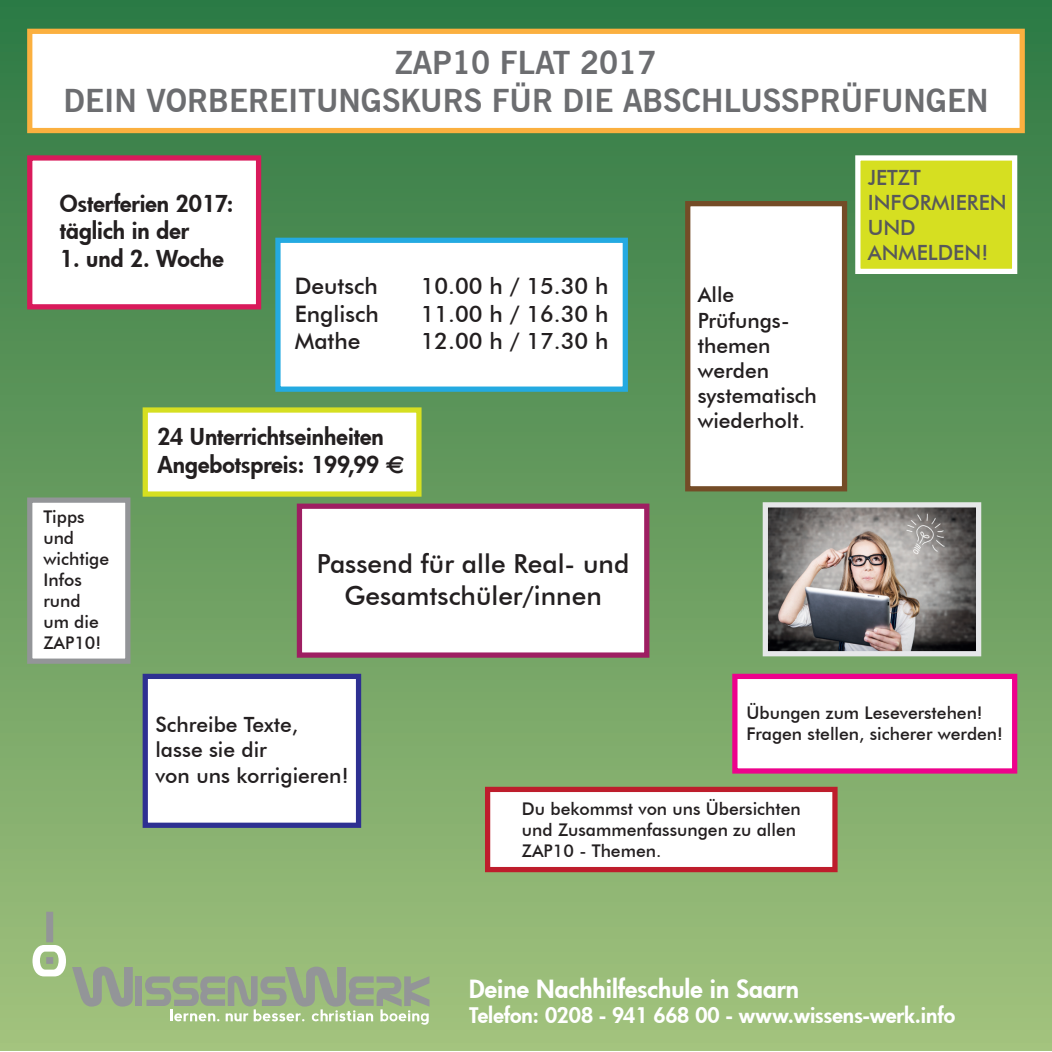
<style>
.page{position:relative;width:1052px;height:1052px;background:#fff}
.page>*{position:absolute;margin:0;border:0;box-sizing:border-box;transform-origin:0 0}
.t1{font:700 31.5px/37.8px "News Gothic BT";color:#6c6d70;text-align:center}
.t2{font:500 26.25px/31.5px "Futura BT";color:#231f20;text-align:center}
.t3{font:800 24.5px "Futura";color:#fff}
.t4{font:800 22.75px/27.3px "Futura";color:#231f20}
.t5{font:500 22.75px "Futura BT";color:#231f20}
.t6{font:500 21px/25.2px "Futura BT";color:#231f20}
.t7{font:800 21px "Futura";color:#fff}
.t8{font:500 21px/25.2px "Futura BT";color:#57585a}
.t9{font:500 17.5px/21px "Futura BT";color:#231f20}
</style>
<div class="page">
<div style="left:0;top:0;width:1052px;height:1050px;background:linear-gradient(to bottom,#2e7943,#a2c17d)"></div>
<svg style="left:72px;top:966px;width:61px;height:40px"></svg>
<div style="left:136px;top:976px;width:6px;height:30px;background:#939598"></div>
<svg style="left:145px;top:966px;width:284px;height:58px"></svg>
<svg style="left:32px;top:911px;width:34px;height:65px"></svg>
<div style="left:27px;top:29px;width:998px;height:104px;background:#fff;border:5px solid #fbb03f"></div>
<div style="left:275px;top:238px;width:353px;height:154px;background:#fff;border:5px solid #24aae1"></div>
<div style="left:27px;top:155px;width:234px;height:154px;background:#fff;border:5px solid #d91a5b"></div>
<div style="left:143px;top:407px;width:278px;height:90px;background:#fff;border:5px solid #d6df21"></div>
<div style="left:297px;top:503px;width:352px;height:155px;background:#fff;border:5px solid #9e1f62"></div>
<div style="left:685px;top:201px;width:162px;height:290px;background:#fff;border:5px solid #744c27"></div>
<div style="left:27px;top:497px;width:103px;height:167px;background:#fff;border:5px solid #939598"></div>
<div style="left:732px;top:674px;width:285px;height:99px;background:#fff;border:5px solid #ed028c"></div>
<div style="left:143px;top:674px;width:218px;height:154px;background:#fff;border:5px solid #2e3092"></div>
<div style="left:485px;top:787px;width:352px;height:85px;background:#fff;border:5px solid #be1d2c"></div>
<img style="left:768px;top:508px;width:207px;height:142px">
<div style="left:762px;top:502px;width:219px;height:154px;border:5px solid #e6e7e9"></div>
<div style="left:855px;top:155px;width:162px;height:119px;background:#d6df21;border:5px solid #fff"></div>
<h1 class="t1" style="left:64px;top:43px;width:926px">ZAP10 FLAT 2017<br>DEIN VORBEREITUNGSKURS FÜR DIE ABSCHLUSSPRÜFUNGEN</h1>
<h3 class="t4" style="left:60px;top:189px;width:175px">Osterferien 2017: täglich in der</h3>
<h3 class="t4" style="left:60px;top:244px;width:165px">1. und 2. Woche</h3>
<h3 class="t5" style="left:295px;top:272px;width:85px">Deutsch</h3>
<h3 class="t5" style="left:421px;top:272px;width:189px">10.00 h / 15.30 h</h3>
<h3 class="t5" style="left:295px;top:300px;width:86px">Englisch</h3>
<h3 class="t5" style="left:421px;top:300px;width:189px">11.00 h / 16.30 h</h3>
<h3 class="t5" style="left:295px;top:327px;width:67px">Mathe</h3>
<h3 class="t5" style="left:421px;top:327px;width:189px">12.00 h / 17.30 h</h3>
<p class="t9" style="left:43px;top:506px;width:67px">Tipps und wichtige<br>Infos rund um die<br>ZAP10!</p>
<h3 class="t4" style="left:158px;top:423px;width:249px">24 Unterrichtseinheiten<br>Angebotspreis: 199,99 €</h3>
<h2 class="t2" style="left:317px;top:548px;width:314px">Passend für alle Real- und<br>Gesamtschüler/innen</h2>
<p class="t6" style="left:155px;top:712px;width:195px">Schreibe Texte, lasse sie dir<br>von uns korrigieren!</p>
<p class="t6" style="left:697px;top:282px;width:121px">Alle<br>Prüfungs&shy;themen werden systematisch wiederholt.</p>
<p class="t8" style="left:868px;top:164px;width:140px">JETZT<br>INFORMIEREN<br>UND<br>ANMELDEN!</p>
<p class="t9" style="left:746px;top:702px;width:258px">Übungen zum Leseverstehen!<br>Fragen stellen, sicherer werden!</p>
<p class="t9" style="left:522px;top:797px;width:280px">Du bekommst von uns Übersichten und Zusammenfassungen zu allen<br>ZAP10 - Themen.</p>
<h3 class="t3" style="left:469px;top:972px;width:331px">Deine Nachhilfeschule in Saarn</h3>
<p class="t7" style="left:469px;top:1001px;width:487px">Telefon: 0208 - 941 668 00 - www.wissens-werk.info</p>
</div>
